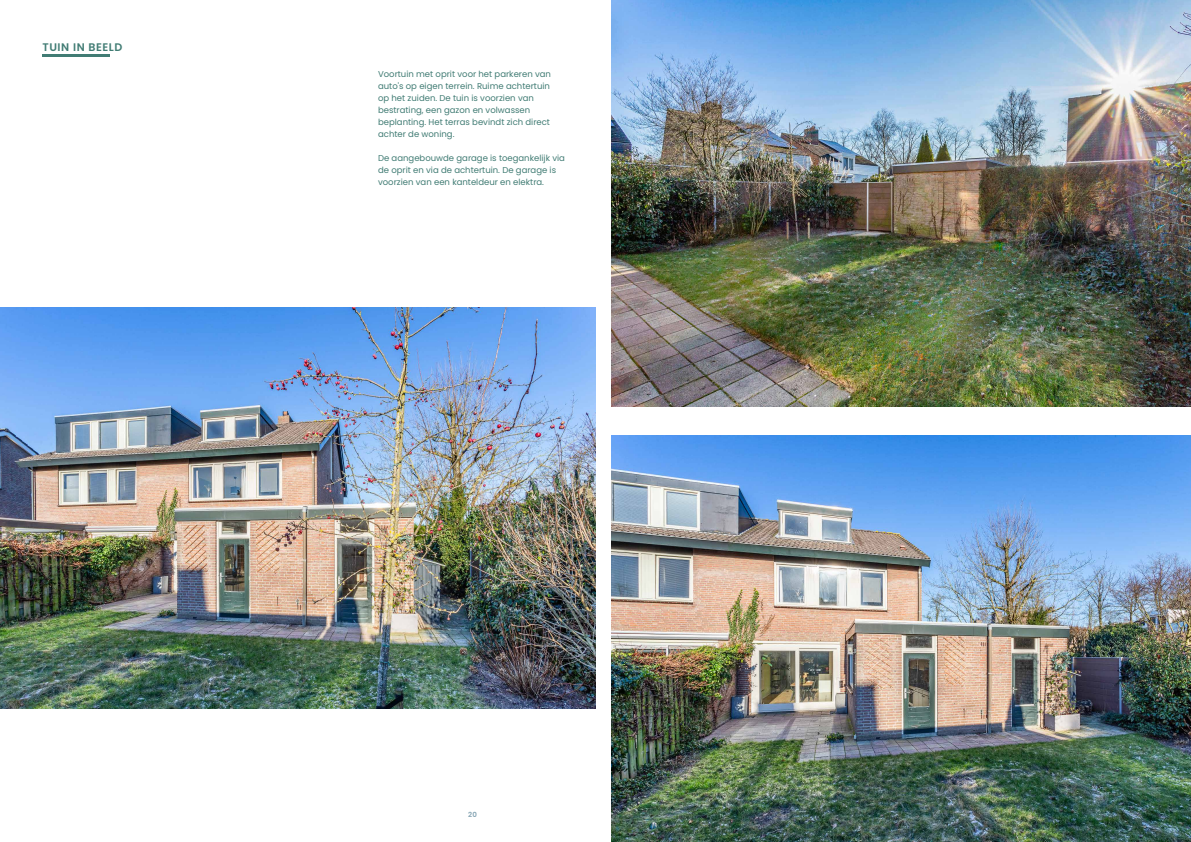
<style>
.page{position:relative;width:1191px;height:842px;background:#fff}
.page>*{position:absolute;margin:0;border:0;box-sizing:border-box;transform-origin:0 0}
.t1{font:600 11px "Poppins";letter-spacing:.05em;color:#417c74}
.t2{font:8.5px/12px "Poppins";color:#417c74}
.t3{font:600 7px "Poppins";color:#83a3b2}
</style>
<div class="page">
<hr style="left:43px;top:55px;width:67px;height:2px;background:#417c74">
<img style="left:611px;top:0;width:580px;height:407px">
<img style="left:611px;top:435px;width:580px;height:407px">
<img style="left:0;top:308px;width:595px;height:401px">
<p class="t1" style="left:43px;top:40px;width:81px">TUIN IN BEELD</p>
<p class="t2" style="left:378px;top:68px;width:174px">Voortuin met oprit voor het parkeren van auto's op eigen terrein. Ruime achtertuin op het zuiden. De tuin is voorzien van bestrating, een gazon en volwassen beplanting. Het terras bevindt zich direct achter de woning.</p>
<p class="t2" style="left:378px;top:152px;width:188px">De aangebouwde garage is toegankelijk via de oprit en via de achtertuin. De garage is voorzien van een kanteldeur en elektra.</p>
<p class="t3" style="left:468px;top:810px;width:10px">20</p>
</div>
